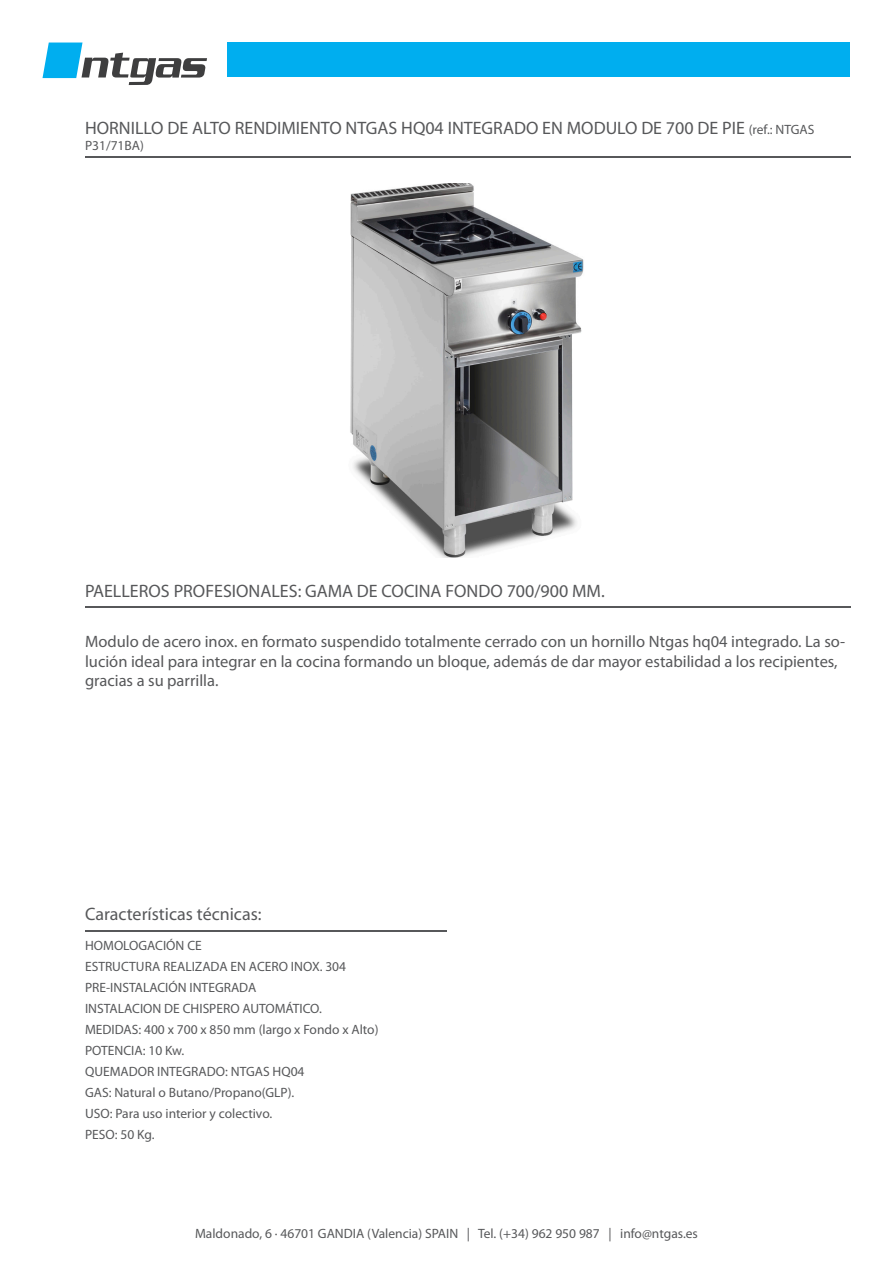
<style>
.page{position:relative;width:893px;height:1263px;background:#fff}
.page>*{position:absolute;margin:0;border:0;box-sizing:border-box;transform-origin:0 0}
.t1{font:18px "Myriad Pro";color:#57585a}
.t2{font:16.5px/19.8px "Myriad Pro";color:#57585a}
.t3{font:13.5px "Myriad Pro";color:#57585a}
.s1{font-size:13.5px}
</style>
<div class="page">
<div style="left:227px;top:43px;width:623px;height:34px;background:#00aeef"></div>
<svg style="left:43px;top:43px;width:164px;height:42px"></svg>
<hr style="left:85px;top:157px;width:765px;height:1px;background:#57585a">
<hr style="left:85px;top:606px;width:765px;height:1px;background:#57585a">
<hr style="left:85px;top:930px;width:361px;height:1px;background:#57585a">
<img style="left:350px;top:183px;width:234px;height:374px">
<p class="t1" style="left:85px;top:116px;width:731px">HORNILLO DE ALTO RENDIMIENTO NTGAS HQ04 INTEGRADO EN MODULO DE 700 DE PIE <span class="s1">(ref.: NTGAS</span></p>
<p class="t3" style="left:85px;top:137px;width:60px">P31/71BA)</p>
<p class="t1" style="left:85px;top:580px;width:521px">PAELLEROS PROFESIONALES: GAMA DE COCINA FONDO 700/900 MM.</p>
<p class="t2" style="left:85px;top:631px;width:762px">Modulo de acero inox. en formato suspendido totalmente cerrado con un hornillo Ntgas hq04 integrado. La so&shy;lución ideal para integrar en la cocina formando un bloque, además de dar mayor estabilidad a los recipientes, gracias a su parrilla.</p>
<p class="t1" style="left:85px;top:903px;width:178px">Características técnicas:</p>
<p class="t3" style="left:85px;top:937px;width:118px">HOMOLOGACIÓN CE</p>
<p class="t3" style="left:85px;top:958px;width:263px">ESTRUCTURA REALIZADA EN ACERO INOX. 304</p>
<p class="t3" style="left:85px;top:979px;width:173px">PRE-INSTALACIÓN INTEGRADA</p>
<p class="t3" style="left:85px;top:1000px;width:238px">INSTALACION DE CHISPERO AUTOMÁTICO.</p>
<p class="t3" style="left:85px;top:1021px;width:295px">MEDIDAS: 400 x 700 x 850 mm (largo x Fondo x Alto)</p>
<p class="t3" style="left:85px;top:1042px;width:101px">POTENCIA: 10 Kw.</p>
<p class="t3" style="left:85px;top:1063px;width:221px">QUEMADOR INTEGRADO: NTGAS HQ04</p>
<p class="t3" style="left:85px;top:1084px;width:211px">GAS: Natural o Butano/Propano(GLP).</p>
<p class="t3" style="left:85px;top:1105px;width:189px">USO: Para uso interior y colectivo.</p>
<p class="t3" style="left:85px;top:1126px;width:71px">PESO: 50 Kg.</p>
<p class="t3" style="left:195px;top:1225px;width:504px">Maldonado, 6 · 46701 GANDIA (Valencia) SPAIN | Tel. (+34) 962 950 987 | info@ntgas.es</p>
</div>
